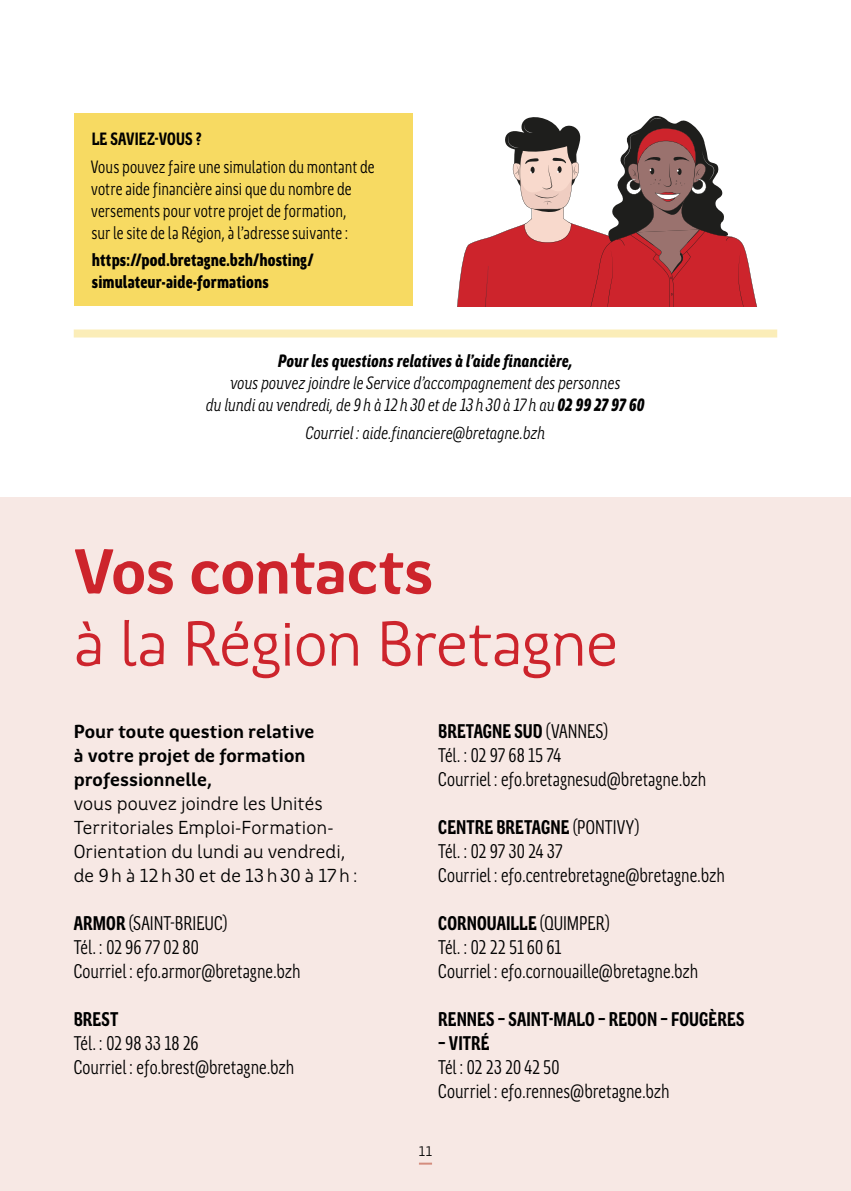
<style>
.page{position:relative;width:851px;height:1191px;background:#fff}
.page>*{position:absolute;margin:0;border:0;box-sizing:border-box;transform-origin:0 0}
.t1{font:64px "Region Bretagne New";letter-spacing:-.015em;color:#cd242c}
.t2{font:700 64px "Region Bretagne New";letter-spacing:-.015em;color:#cd242c}
.t3{font:20px/24px "Region Bretagne Cond New";color:#000}
.t4{font:700 20px "Region Bretagne Cond New";letter-spacing:.005em;color:#000}
.t5{font:19px/24px "Region Bretagne New";color:#000}
.t6{font:700 19px/24px "Region Bretagne New";color:#000}
.t7{font:18px/22px "Region Bretagne Cond New";letter-spacing:.005em;color:#000}
.t8{font:italic 18px/22px "Region Bretagne Cond New";color:#000;text-align:center}
.t9{font:900 18px/22px "Region Bretagne Cond New";letter-spacing:.005em;color:#000}
.t10{font:italic 900 18px "Region Bretagne Cond New";letter-spacing:.01em;color:#000}
.t11{font:700 18px "Region Bretagne Cond New";letter-spacing:.01em;color:#000}
.t12{font:14px "Region Bretagne New";color:#000}
.s1{font-weight:900}
.s2{font-weight:700}
</style>
<div class="page">
<div style="left:0;top:497px;width:850px;height:694px;background:#f7e8e4"></div>
<div style="left:74px;top:113px;width:338px;height:193px;background:#f7da62"></div>
<div style="left:74px;top:329px;width:703px;height:8px;background:#fbedb8"></div>
<svg style="left:457px;top:116px;width:300px;height:190px"></svg>
<svg style="left:419px;top:1162px;width:13px;height:2px"></svg>
<p class="t11" style="left:92px;top:129px;width:112px">LE SAVIEZ-VOUS ?</p>
<p class="t7" style="left:91px;top:156px;width:285px">Vous pouvez faire une simulation du montant de votre aide financière ainsi que du nombre de versements pour votre projet de formation,<br>sur le site de la Région, à l’adresse suivante:</p>
<p class="t9" style="left:92px;top:249px;width:223px">https://pod.bretagne.bzh/hosting/ simulateur-aide-formations</p>
<p class="t10" style="left:278px;top:351px;width:296px">Pour les questions relatives à l’aide financière,</p>
<p class="t8" style="left:206px;top:372px;width:440px">vous pouvez joindre le Service d’accompagnement des personnes<br>du lundi au vendredi, de 9 h à 12 h 30 et de 13 h 30 à 17 h au <span class="s1">02 99 27 97 60</span></p>
<p class="t8" style="left:306px;top:422px;width:241px">Courriel : aide.financiere@bretagne.bzh</p>
<h1 class="t2" style="left:74px;top:536px;width:361px">Vos contacts</h1>
<h1 class="t1" style="left:74px;top:608px;width:546px">à la Région Bretagne</h1>
<p class="t6" style="left:74px;top:719px;width:242px">Pour toute question relative à votre projet de formation professionnelle,</p>
<p class="t5" style="left:74px;top:791px;width:286px">vous pouvez joindre les Unités<br>Territoriales Emploi-Formation-<br>Orientation du lundi au vendredi, de 9h à 12h30 et de 13h30 à 17h:</p>
<p class="t3" style="left:74px;top:911px;width:228px"><span class="s2">ARMOR</span> (SAINT-BRIEUC)<br>Tél. : 02 96 77 02 80<br>Courriel : efo.armor@bretagne.bzh</p>
<p class="t4" style="left:74px;top:1008px;width:46px">BREST</p>
<p class="t3" style="left:74px;top:1031px;width:222px">Tél. : 02 98 33 18 26<br>Courriel : efo.brest@bretagne.bzh</p>
<p class="t3" style="left:438px;top:719px;width:269px"><span class="s2">BRETAGNE SUD</span> (VANNES)<br>Tél. : 02 97 68 15 74<br>Courriel : efo.bretagnesud@bretagne.bzh</p>
<p class="t3" style="left:438px;top:815px;width:288px"><span class="s2">CENTRE BRETAGNE</span> (PONTIVY)<br>Tél. : 02 97 30 24 37<br>Courriel : efo.centrebretagne@bretagne.bzh</p>
<p class="t3" style="left:438px;top:911px;width:261px"><span class="s2">CORNOUAILLE</span> (QUIMPER)<br>Tél. : 02 22 51 60 61<br>Courriel : efo.cornouaille@bretagne.bzh</p>
<p class="t4" style="left:438px;top:1008px;width:307px">RENNES – SAINT-MALO – REDON – FOUGÈRES</p>
<p class="t4" style="left:438px;top:1032px;width:53px">– VITRÉ</p>
<p class="t3" style="left:438px;top:1055px;width:233px">Tél : 02 23 20 42 50<br>Courriel : efo.rennes@bretagne.bzh</p>
<p class="t12" style="left:419px;top:1143px;width:15px">11</p>
</div>
